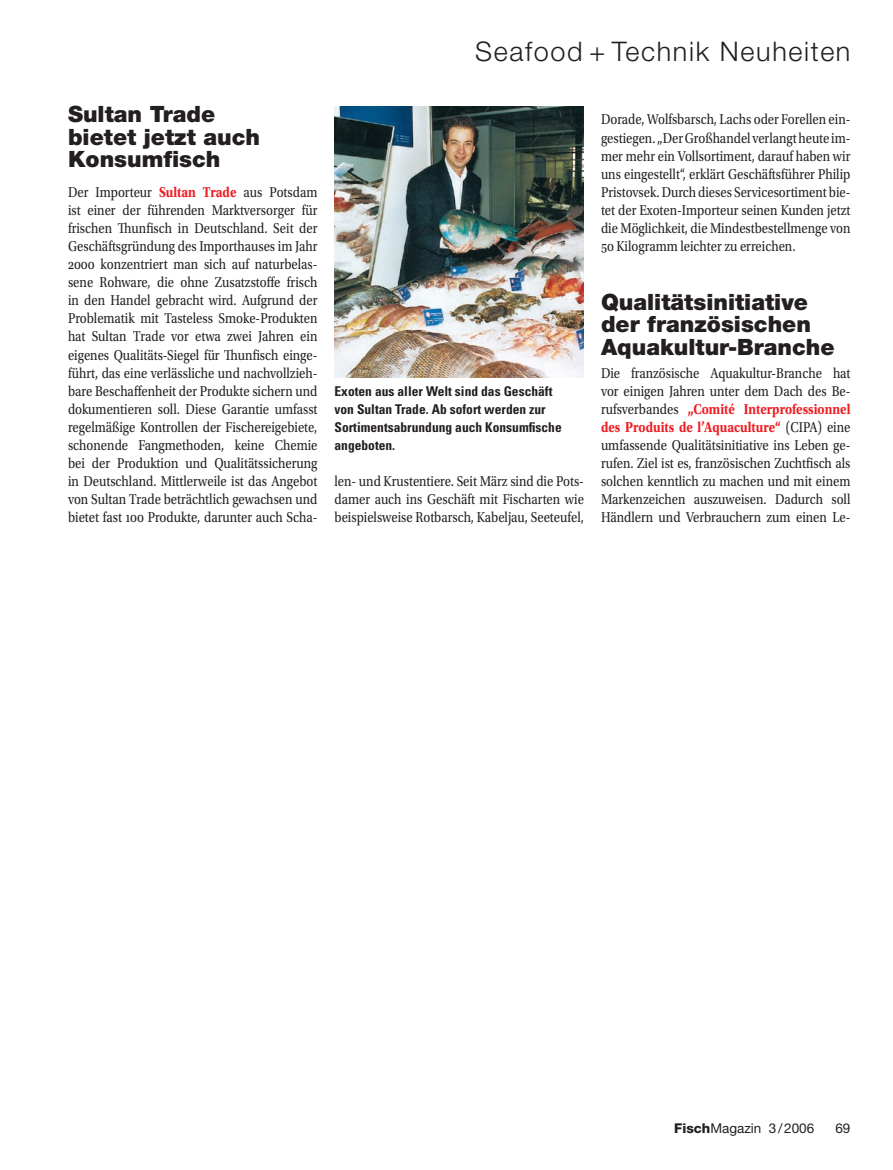
<style>
.page{position:relative;width:893px;height:1170px;background:#fff}
.page>*{position:absolute;margin:0;border:0;box-sizing:border-box;transform-origin:0 0}
.t1{font:300 27px "Helvetica Neue LT Std";letter-spacing:.06em;color:#231f20}
.t2{font:900 22.5px/22.5px "Helvetica Neue LT Std";color:#231f20}
.t3{font:15px/18px "Utopia Std";color:#231f20;text-align:justify;scale:.85 1}
.t4{font:700 condensed 13.5px/18px "Univers LT Std";color:#231f20}
.t5{font:13.5px "Helvetica Neue LT Std";color:#231f20}
.s1{font-weight:700;color:#ee1d23}
.s2{font-weight:800}
</style>
<div class="page">
<img style="left:334px;top:106px;width:250px;height:271px">
<h1 class="t1" style="left:475px;top:35px;width:377px">Seafood + Technik Neuheiten</h1>
<h2 class="t2" style="left:68px;top:103px;width:194px">Sultan Trade bietet jetzt auch<br>Konsumfisch</h2>
<p class="t3" style="left:68px;top:183px;width:295px">Der Importeur <span class="s1">Sultan Trade</span> aus Potsdam ist einer der führenden Marktversorger für frischen Thunfisch in Deutschland. Seit der Geschäftsgründung des Importhauses im Jahr 2000 konzentriert man sich auf naturbelas&shy;sene Rohware, die ohne Zusatzstoffe frisch in den Handel gebracht wird. Aufgrund der Problematik mit Tasteless Smoke-Produkten hat Sultan Trade vor etwa zwei Jahren ein eigenes Qualitäts-Siegel für Thunfisch einge&shy;führt, das eine verlässliche und nachvollzieh&shy;bare Beschaffenheit der Produkte sichern und dokumentieren soll. Diese Garantie umfasst regelmäßige Kontrollen der Fischereigebiete, schonende Fangmethoden, keine Chemie bei der Produktion und Qualitätssicherung in Deutschland. Mittlerweile ist das Angebot von Sultan Trade beträchtlich gewachsen und bietet fast 100 Produkte, darunter auch Scha-</p>
<p class="t4" style="left:334px;top:382px;width:229px">Exoten aus aller Welt sind das Geschäft von Sultan Trade. Ab sofort werden zur<br>Sortimentsabrundung auch Konsumfische angeboten.</p>
<p class="t3" style="left:334px;top:472px;width:295px">len- und Krustentiere. Seit März sind die Pots&shy;damer auch ins Geschäft mit Fischarten wie beispielsweise Rotbarsch, Kabeljau, Seeteufel,</p>
<p class="t3" style="left:601px;top:111px;width:295px">Dorade, Wolfsbarsch, Lachs oder Forellen ein&shy;gestiegen. „Der Großhandel verlangt heute im&shy;mer mehr ein Vollsortiment, darauf haben wir uns eingestellt“, erklärt Geschäftsführer Philip Pristovsek. Durch dieses Servicesortiment bie&shy;tet der Exoten-Importeur seinen Kunden jetzt die Möglichkeit, die Mindestbestellmenge von 50 Kilogramm leichter zu erreichen.</p>
<h2 class="t2" style="left:601px;top:290px;width:235px">Qualitätsinitiative der französischen<br>Aquakultur-Branche</h2>
<p class="t3" style="left:601px;top:364px;width:295px">Die französische Aquakultur-Branche hat vor einigen Jahren unter dem Dach des Be&shy;rufsverbandes <span class="s1">„Comité Interprofessionnel des Produits de l’Aquaculture“</span> (CIPA) eine umfassende Qualitätsinitiative ins Leben ge&shy;rufen. Ziel ist es, französischen Zuchtfisch als solchen kenntlich zu machen und mit einem Markenzeichen auszuweisen. Dadurch soll Händlern und Verbrauchern zum einen Le-</p>
<p class="t5" style="left:674px;top:1119px;width:142px"><span class="s2">Fisch</span>Magazin 3/2006</p>
<p class="t5" style="left:835px;top:1119px;width:17px">69</p>
</div>
